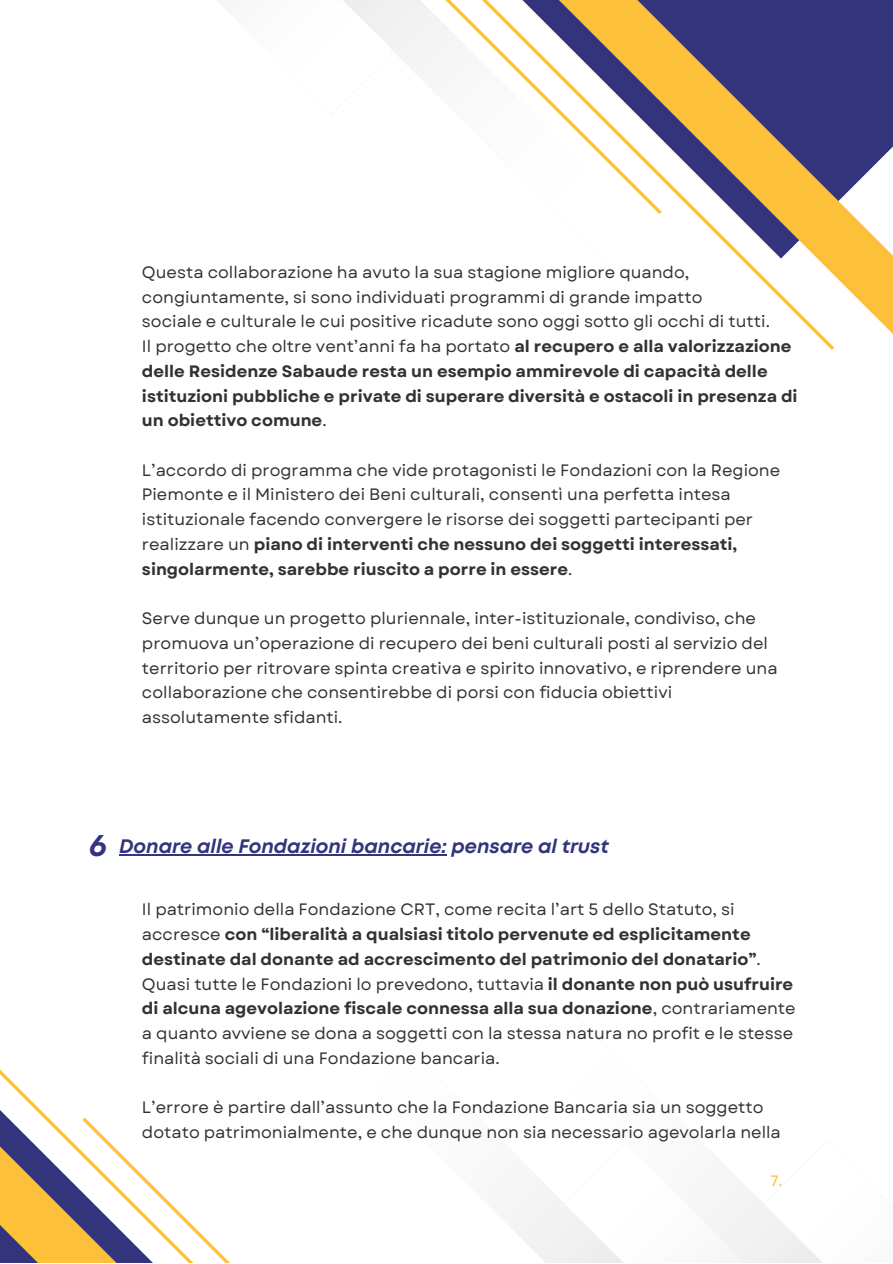
<style>
.page{position:relative;width:893px;height:1264px;background:#fff}
.page>*{position:absolute;margin:0;border:0;box-sizing:border-box;transform-origin:0 0}
.t1{font:italic 700 19.5px "Mont";color:#34347d}
.t2{font:16.5px/24.8px "Garet";color:#323232}
.t3{font:15px "Garet";color:#fcc138}
.s1{font-weight:700}
.s2{font-size:31.5px}
</style>
<div class="page">
<svg style="left:401px;top:0;width:491px;height:350px"></svg>
<svg style="left:0;top:1069px;width:229px;height:193px"></svg>
<hr style="left:119px;top:854px;width:328px;height:1px;background:#34347d">
<p class="t2" style="left:142px;top:260px;width:657px">Questa collaborazione ha avuto la sua stagione migliore quando, congiuntamente, si sono individuati programmi di grande impatto<br>sociale e culturale le cui positive ricadute sono oggi sotto gli occhi di tutti.<br>Il progetto che oltre vent’anni fa ha portato <span class="s1">al recupero e alla valorizzazione delle Residenze Sabaude resta un esempio ammirevole di capacità delle istituzioni pubbliche e private di superare diversità e ostacoli in presenza di un obiettivo comune</span>.</p>
<p class="t2" style="left:142px;top:457px;width:639px">L’accordo di programma che vide protagonisti le Fondazioni con la Regione Piemonte e il Ministero dei Beni culturali, consentì una perfetta intesa istituzionale facendo convergere le risorse dei soggetti partecipanti per realizzare un <span class="s1">piano di interventi che nessuno dei soggetti interessati, singolarmente, sarebbe riuscito a porre in essere</span>.</p>
<p class="t2" style="left:142px;top:606px;width:637px">Serve dunque un progetto pluriennale, inter-istituzionale, condiviso, che promuova un’operazione di recupero dei beni culturali posti al servizio del territorio per ritrovare spinta creativa e spirito innovativo, e riprendere una collaborazione che consentirebbe di porsi con fiducia obiettivi assolutamente sfidanti.</p>
<p class="t1" style="left:89px;top:838px;width:521px"><span class="s2">6</span> Donare alle Fondazioni bancarie: pensare al trust</p>
<p class="t2" style="left:142px;top:897px;width:655px">Il patrimonio della Fondazione CRT, come recita l’art 5 dello Statuto, si accresce <span class="s1">con “liberalità a qualsiasi titolo pervenute ed esplicitamente destinate dal donante ad accrescimento del patrimonio del donatario”</span>.<br>Quasi tutte le Fondazioni lo prevedono, tuttavia <span class="s1">il donante non può usufruire di alcuna agevolazione fiscale connessa alla sua donazione</span>, contrariamente a quanto avviene se dona a soggetti con la stessa natura no profit e le stesse finalità sociali di una Fondazione bancaria.</p>
<p class="t2" style="left:142px;top:1095px;width:640px">L’errore è partire dall’assunto che la Fondazione Bancaria sia un soggetto dotato patrimonialmente, e che dunque non sia necessario agevolarla nella</p>
<p class="t3" style="left:770px;top:1169px;width:13px">7.</p>
</div>
